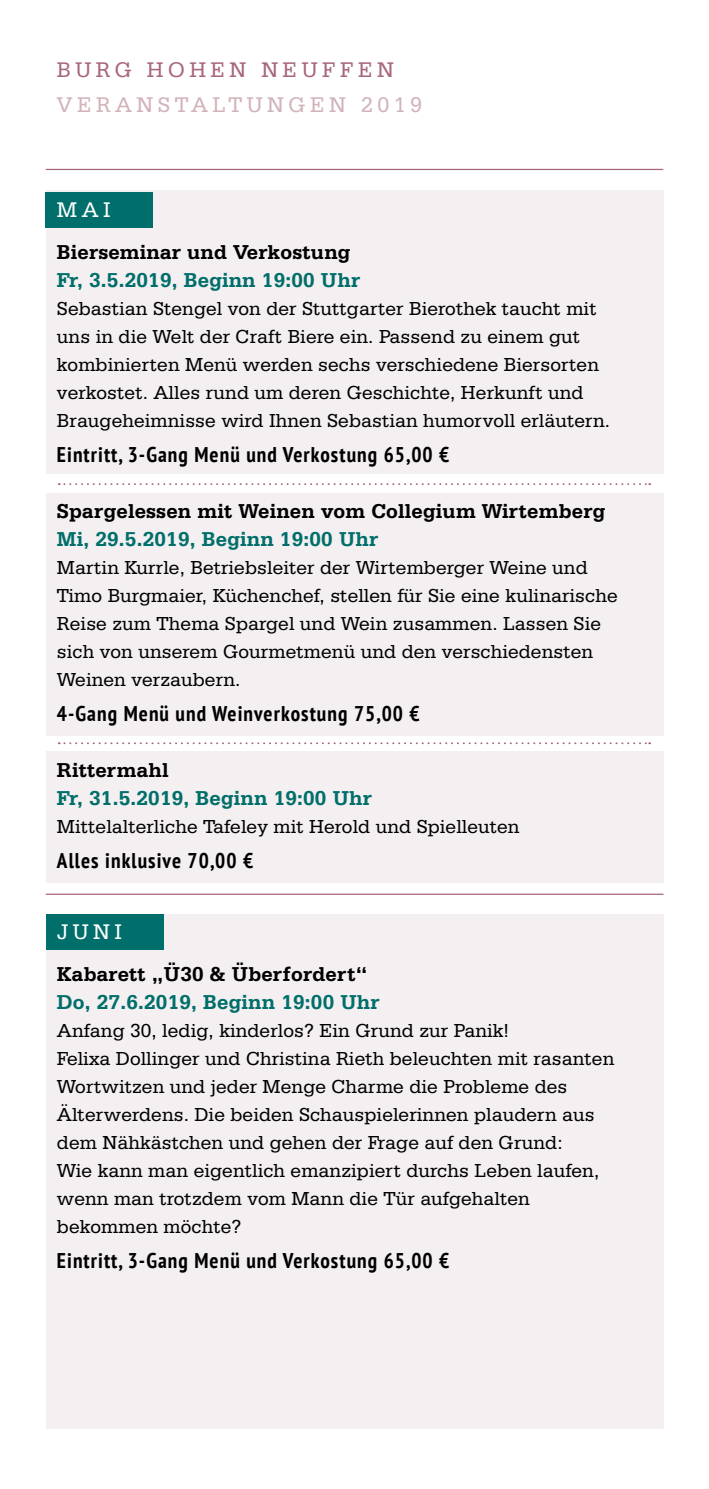
<style>
.page{position:relative;width:709px;height:1489px;background:#fff}
.page>*{position:absolute;margin:0;border:0;box-sizing:border-box;transform-origin:0 0}
.t1{font:22.5px "Serifa BT";letter-spacing:.2em;color:#d1b3b9}
.t2{font:22.5px "Serifa BT";letter-spacing:.2em;color:#a7677a}
.t3{font:22.5px "Serifa BT";letter-spacing:.2em;color:#fff}
.t4{font:700 condensed 21.25px "PT Sans";letter-spacing:.05em;color:#000}
.t5{font:700 21.25px "Serifa BT";letter-spacing:.01em;color:#006e6a}
.t6{font:700 21.25px "Serifa BT";letter-spacing:.01em;color:#000}
.t7{font:20px/28px "Serifa BT";letter-spacing:.005em;color:#000}
</style>
<div class="page">
<hr style="left:46px;top:169px;width:617px;height:1px;background:#a7677a">
<div style="left:46px;top:190px;width:617px;height:284px;background:#f4eff0"></div>
<div style="left:46px;top:493px;width:617px;height:242px;background:#f4eff0"></div>
<div style="left:46px;top:750px;width:617px;height:132px;background:#f4eff0"></div>
<div style="left:46px;top:914px;width:617px;height:514px;background:#f4eff0"></div>
<div style="left:46px;top:192px;width:107px;height:35px;background:#006e6a"></div>
<div style="left:46px;top:914px;width:118px;height:35px;background:#006e6a"></div>
<svg style="left:59px;top:742px;width:591px;height:2px"></svg>
<svg style="left:59px;top:483px;width:591px;height:2px"></svg>
<hr style="left:46px;top:893px;width:617px;height:1px;background:#a7677a">
<p class="t2" style="left:57px;top:56px;width:338px">BURG HOHEN NEUFFEN</p>
<p class="t1" style="left:57px;top:91px;width:366px">VERANSTALTUNGEN 2019</p>
<p class="t3" style="left:57px;top:196px;width:55px">MAI</p>
<p class="t6" style="left:57px;top:239px;width:295px">Bierseminar und Verkostung</p>
<p class="t5" style="left:57px;top:267px;width:304px">Fr, 3.5.2019, Beginn 19:00 Uhr</p>
<p class="t7" style="left:57px;top:294px;width:554px">Sebastian Stengel von der Stuttgarter Bierothek taucht mit uns in die Welt der Craft Biere ein. Passend zu einem gut kombinierten Menü werden sechs verschiedene Biersorten verkostet. Alles rund um deren Geschichte, Herkunft und Braugeheimnisse wird Ihnen Sebastian humorvoll erläutern.</p>
<p class="t4" style="left:57px;top:440px;width:394px">Eintritt, 3-Gang Menü und Verkostung 65,00 €</p>
<p class="t6" style="left:57px;top:498px;width:550px">Spargelessen mit Weinen vom Collegium Wirtemberg</p>
<p class="t5" style="left:57px;top:526px;width:323px">Mi, 29.5.2019, Beginn 19:00 Uhr</p>
<p class="t7" style="left:57px;top:553px;width:562px">Martin Kurrle, Betriebsleiter der Wirtemberger Weine und Timo Burgmaier, Küchenchef, stellen für Sie eine kulinarische Reise zum Thema Spargel und Wein zusammen. Lassen Sie sich von unserem Gourmetmenü und den verschiedensten Weinen verzaubern.</p>
<p class="t4" style="left:57px;top:699px;width:364px">4-Gang Menü und Weinverkostung 75,00 €</p>
<p class="t6" style="left:57px;top:757px;width:113px">Rittermahl</p>
<p class="t5" style="left:57px;top:785px;width:316px">Fr, 31.5.2019, Beginn 19:00 Uhr</p>
<p class="t7" style="left:57px;top:812px;width:464px">Mittelalterliche Tafeley mit Herold und Spielleuten</p>
<p class="t4" style="left:57px;top:846px;width:198px">Alles inklusive 70,00 €</p>
<p class="t3" style="left:57px;top:917px;width:67px">JUNI</p>
<p class="t6" style="left:57px;top:960px;width:312px">Kabarett „Ü30 &amp; Überfordert“</p>
<p class="t5" style="left:57px;top:988px;width:324px">Do, 27.6.2019, Beginn 19:00 Uhr</p>
<p class="t7" style="left:57px;top:1015px;width:559px">Anfang 30, ledig, kinderlos? Ein Grund zur Panik!<br>Felixa Dollinger und Christina Rieth beleuchten mit rasanten Wortwitzen und jeder Menge Charme die Probleme des Älterwerdens. Die beiden Schauspielerinnen plaudern aus dem Nähkästchen und gehen der Frage auf den Grund:<br>Wie kann man eigentlich emanzipiert durchs Leben laufen, wenn man trotzdem vom Mann die Tür aufgehalten bekommen möchte?</p>
<p class="t4" style="left:57px;top:1245px;width:394px">Eintritt, 3-Gang Menü und Verkostung 65,00 €</p>
</div>
